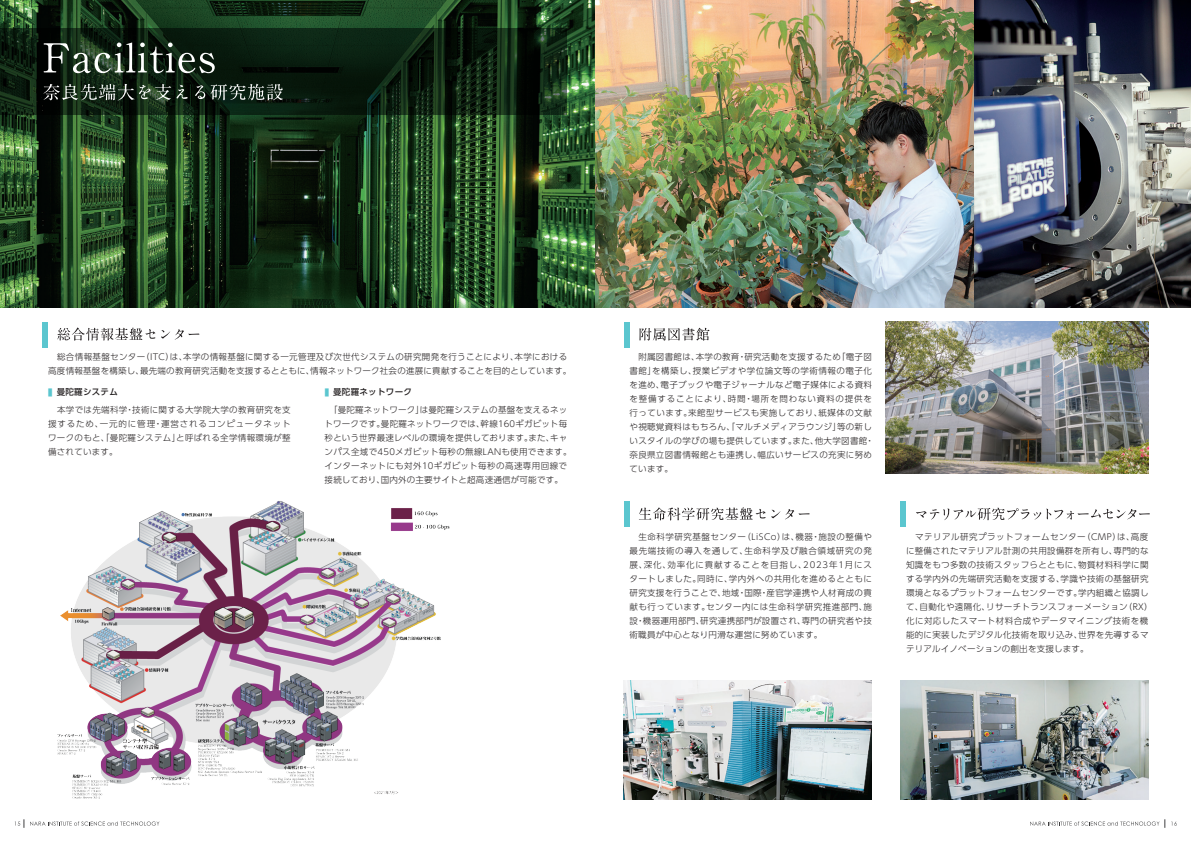
<style>
.page{position:relative;width:1191px;height:842px;background:#fff}
.page>*{position:absolute;margin:0;border:0;box-sizing:border-box;transform-origin:0 0}
.t1{font:500 9.4px "UD Shin Go Pr 6";color:#5bc6cf;scale:.45 1}
.t2{font:300 8.5px/14px "UD Shin Go Pr 6";letter-spacing:.04em;color:#231f20}
.t3{font:300 8.5px "UD Shin Go Pr 6";letter-spacing:.02em;color:#231f20}
.t4{font:300 8.5px "UD Shin Go Pr 6";letter-spacing:.095em;color:#231f20}
.t5{font:300 8.5px "UD Shin Go Pr 6";letter-spacing:.06em;color:#231f20}
.t6{font:300 8.5px/14px "UD Shin Go Pr 6";letter-spacing:.075em;color:#231f20}
.t7{font:500 8.5px "UD Shin Go Pr 6";letter-spacing:.035em;color:#231f20}
.t8{font:300 8.5px "UD Shin Go Pr 6";letter-spacing:.015em;color:#231f20}
</style>
<div class="page">
<img style="left:0;top:0;width:1191px;height:308px">
<img style="left:595px;top:0;width:378px;height:308px">
<svg style="left:0;top:28px;width:567px;height:86px;background:#0b1e0f"></svg>
<img style="left:885px;top:322px;width:263px;height:151px">
<svg style="left:15px;top:819px;width:144px;height:9px"></svg>
<svg style="left:1171px;top:821px;width:5px;height:5px"></svg>
<svg style="left:1030px;top:819px;width:135px;height:9px"></svg>
<svg style="left:44px;top:43px;width:171px;height:30px;background:#435145"></svg>
<svg style="left:43px;top:84px;width:128px;height:16px;background:#414f42"></svg>
<svg style="left:177px;top:85px;width:11px;height:14px"></svg>
<svg style="left:195px;top:84px;width:88px;height:16px"></svg>
<svg style="left:57px;top:327px;width:98px;height:14px"></svg>
<svg style="left:161px;top:329px;width:38px;height:11px"></svg>
<div style="left:43px;top:322px;width:5px;height:25px;background:#5bc6cf"></div>
<svg style="left:639px;top:328px;width:70px;height:13px"></svg>
<div style="left:624px;top:322px;width:5px;height:25px;background:#5bc6cf"></div>
<svg style="left:639px;top:507px;width:126px;height:13px"></svg>
<svg style="left:771px;top:509px;width:38px;height:10px"></svg>
<div style="left:624px;top:501px;width:5px;height:26px;background:#5bc6cf"></div>
<svg style="left:916px;top:508px;width:233px;height:12px"></svg>
<div style="left:900px;top:501px;width:6px;height:26px;background:#5bc6cf"></div>
<img style="left:57px;top:501px;width:392px;height:298px">
<img style="left:624px;top:681px;width:248px;height:118px">
<img style="left:900px;top:681px;width:248px;height:118px">
<p class="t2" style="left:183px;top:350px;width:337px">本学の情報基盤に関する一元管理及び次世代システムの研究開発を行うことにより、</p>
<p class="t2" style="left:141px;top:350px;width:47px">（ITC は）、</p>
<p class="t2" style="left:514px;top:350px;width:54px">本学における</p>
<p class="t2" style="left:48px;top:350px;width:98px">　総合情報基盤センター</p>
<p class="t2" style="left:140px;top:364px;width:176px">最先端の教育研究活動を支援するとともに、</p>
<p class="t2" style="left:48px;top:364px;width:97px">高度情報基盤を構築し、</p>
<p class="t2" style="left:310px;top:364px;width:262px">情報ネットワーク社会の進展に貢献することを目的としています。</p>
<p class="t2" style="left:837px;top:350px;width:36px">「電子図</p>
<p class="t2" style="left:695px;top:350px;width:45px">本学の教育</p>
<p class="t2" style="left:744px;top:350px;width:98px">研究活動を支援するため</p>
<p class="t2" style="left:693px;top:350px;width:181px;text-indent:-63px">　附属図書館は、<br>授業ビデオや学位論文等の学術情報の電子化</p>
<p class="t2" style="left:737px;top:350px;width:10px">・</p>
<p class="t2" style="left:629px;top:364px;width:28px">書館」</p>
<p class="t2" style="left:652px;top:364px;width:46px">を構築し、</p>
<p class="t7" style="left:57px;top:385px;width:63px">曼陀羅システム</p>
<p class="t1" style="left:48px;top:385px;width:11px">■</p>
<p class="t7" style="left:333px;top:385px;width:80px">曼陀羅ネットワーク</p>
<p class="t1" style="left:325px;top:385px;width:11px">■</p>
<p class="t2" style="left:660px;top:378px;width:213px">電子ブックや電子ジャーナルなど電子媒体による資料</p>
<p class="t2" style="left:629px;top:378px;width:36px">を進め、</p>
<p class="t4" style="left:751px;top:392px;width:122px">場所を問わない資料の提供を</p>
<p class="t4" style="left:629px;top:392px;width:103px">を整備することにより、</p>
<p class="t2" style="left:728px;top:392px;width:19px">時間</p>
<p class="t2" style="left:744px;top:392px;width:10px">・</p>
<p class="t2" style="left:48px;top:402px;width:81px">　本学では先端科学</p>
<p class="t2" style="left:132px;top:402px;width:160px">技術に関する大学院大学の教育研究を支</p>
<p class="t2" style="left:125px;top:402px;width:10px">・</p>
<p class="t8" style="left:325px;top:403px;width:101px">　「曼陀羅ネットワーク」</p>
<p class="t3" style="left:420px;top:403px;width:149px">は曼陀羅システムの基盤を支えるネッ</p>
<p class="t2" style="left:688px;top:406px;width:136px">来館型サービスも実施しており、</p>
<p class="t2" style="left:629px;top:406px;width:64px">行っています。</p>
<p class="t2" style="left:818px;top:406px;width:55px">紙媒体の文献</p>
<p class="t4" style="left:161px;top:417px;width:131px">運営されるコンピュータネット</p>
<p class="t2" style="left:100px;top:416px;width:57px">一元的に管理</p>
<p class="t2" style="left:48px;top:416px;width:57px">援するため、</p>
<p class="t2" style="left:154px;top:416px;width:10px">・</p>
<p class="t3" style="left:480px;top:417px;width:88px">幹線160ギガビット毎</p>
<p class="t3" style="left:381px;top:417px;width:105px">曼陀羅ネットワークでは、</p>
<p class="t2" style="left:324px;top:416px;width:62px">トワークです。</p>
<p class="t2" style="left:176px;top:430px;width:116px">と呼ばれる全学情報環境が整</p>
<p class="t2" style="left:48px;top:430px;width:134px">ワークのもと、「曼陀羅システム」備されています。</p>
<p class="t3" style="left:325px;top:431px;width:209px">秒という世界最速レベルの環境を提供しております。</p>
<p class="t2" style="left:324px;top:444px;width:248px">ンパス全域で450メガビット毎秒の無線LANも使用できます。</p>
<p class="t2" style="left:324px;top:458px;width:244px">インターネットにも対外10ギガビット毎秒の高速専用回線で</p>
<p class="t2" style="left:381px;top:472px;width:184px">国内外の主要サイトと超高速通信が可能です。</p>
<p class="t2" style="left:528px;top:430px;width:27px">また、</p>
<p class="t2" style="left:550px;top:430px;width:19px">キャ</p>
<p class="t2" style="left:325px;top:472px;width:62px">接続しており、</p>
<p class="t2" style="left:629px;top:420px;width:213px">や視聴覚資料はもちろん、「マルチメディアラウンジ」</p>
<p class="t2" style="left:837px;top:420px;width:36px">等の新し</p>
<p class="t2" style="left:757px;top:434px;width:116px;text-indent:-128px">いスタイルの学びの場も提供しています。<br>幅広いサービスの充実に努め</p>
<p class="t2" style="left:815px;top:434px;width:54px">他大学図書館</p>
<p class="t2" style="left:792px;top:434px;width:28px">また、</p>
<p class="t2" style="left:865px;top:434px;width:10px">・</p>
<p class="t2" style="left:629px;top:448px;width:133px">奈良県立図書情報館とも連携し、ています。</p>
<p class="t2" style="left:742px;top:530px;width:58px">（LiSCo は） 、</p>
<p class="t6" style="left:744px;top:530px;width:129px;text-indent:-115px">　生命科学研究基盤センター<br>生命科学及び融合領域研究の発</p>
<p class="t2" style="left:818px;top:530px;width:55px">施設の整備や</p>
<p class="t2" style="left:795px;top:530px;width:19px">機器</p>
<p class="t2" style="left:811px;top:530px;width:10px">・</p>
<p class="t6" style="left:629px;top:544px;width:120px">最先端技術の導入を通して、</p>
<p class="t4" style="left:803px;top:558px;width:70px">2023年1月にス</p>
<p class="t4" style="left:667px;top:558px;width:141px">効率化に貢献することを目指し、</p>
<p class="t2" style="left:644px;top:558px;width:29px">深化、</p>
<p class="t2" style="left:629px;top:558px;width:19px">展、</p>
<p class="t2" style="left:729px;top:572px;width:145px">学内外への共用化を進めるとともに</p>
<p class="t2" style="left:697px;top:572px;width:37px">同時に、</p>
<p class="t2" style="left:629px;top:572px;width:73px">タートしました。</p>
<p class="t5" style="left:906px;top:530px;width:181px">　マテリアル研究プラットフォームセンター</p>
<p class="t2" style="left:1082px;top:530px;width:54px">（CMP は） 、</p>
<p class="t2" style="left:1131px;top:530px;width:19px">高度</p>
<p class="t2" style="left:1078px;top:544px;width:72px;text-indent:-172px">に整備されたマテリアル計測の共用設備群を所有し、<br>物質材料科学に関</p>
<p class="t2" style="left:1113px;top:544px;width:36px">専門的な</p>
<p class="t2" style="left:1060px;top:558px;width:89px;text-indent:-155px">知識をもつ多数の技術スタッフらとともに、<br>学識や技術の基盤研究</p>
<p class="t2" style="left:906px;top:572px;width:160px">する学内外の先端研究活動を支援する、</p>
<p class="t2" style="left:766px;top:586px;width:107px">産官学連携や人材育成の貢</p>
<p class="t2" style="left:706px;top:586px;width:167px;text-indent:-77px">研究支援を行うことで、<br>センター内には生命科学研究推進部門 施、</p>
<p class="t2" style="left:744px;top:586px;width:19px">国際</p>
<p class="t2" style="left:722px;top:586px;width:19px">地域</p>
<p class="t2" style="left:737px;top:586px;width:10px">・</p>
<p class="t2" style="left:760px;top:586px;width:10px">・</p>
<p class="t2" style="left:629px;top:600px;width:82px">献も行っています。</p>
<p class="t2" style="left:700px;top:614px;width:107px">研究連携部門が設置され、</p>
<p class="t2" style="left:801px;top:614px;width:72px">専門の研究者や技</p>
<p class="t2" style="left:643px;top:614px;width:63px">機器運用部門、</p>
<p class="t2" style="left:629px;top:614px;width:194px">設<br>術職員が中心となり円滑な運営に努めています。</p>
<p class="t2" style="left:636px;top:614px;width:10px">・</p>
<p class="t2" style="left:906px;top:586px;width:178px">環境となるプラットフォームセンターです。</p>
<p class="t2" style="left:1078px;top:586px;width:72px">学内組織と協調し</p>
<p class="t2" style="left:1123px;top:600px;width:30px">（RX(</p>
<p class="t2" style="left:919px;top:600px;width:72px">自動化や遠隔化、</p>
<p class="t2" style="left:986px;top:600px;width:143px">リサーチトランスフォーメーション</p>
<p class="t2" style="left:906px;top:600px;width:19px">て、</p>
<p class="t5" style="left:906px;top:614px;width:244px">化に対応したスマート材料合成やデータマイニング技術を機</p>
<p class="t2" style="left:1078px;top:628px;width:72px">世界を先導するマ</p>
<p class="t2" style="left:906px;top:628px;width:184px">能的に実装したデジタル化技術を取り込み、テリアルイノベーションの創出を支援します。</p>
</div>
